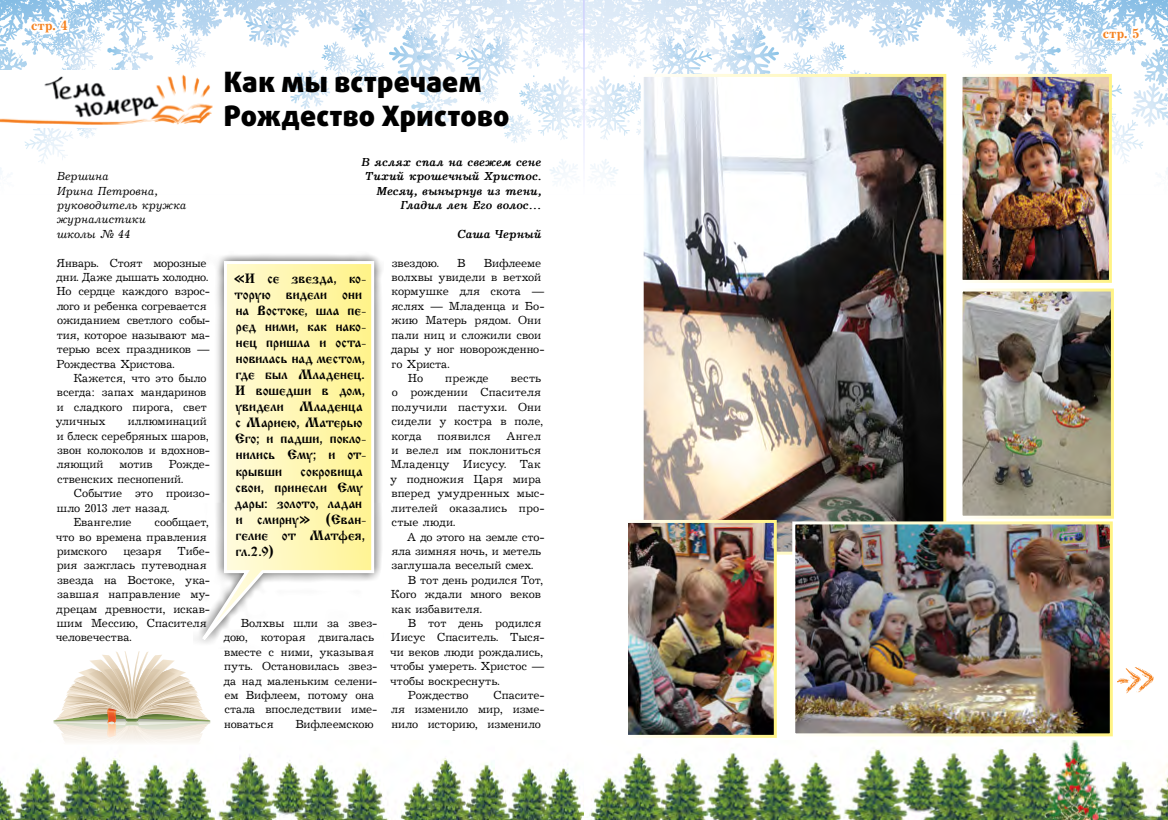
<style>
.page{position:relative;width:1168px;height:820px;background:#fff}
.page>*{position:absolute;margin:0;border:0;box-sizing:border-box;transform-origin:0 0}
.t1{font:900 28px/33.6px "Daxline Cyr LF";letter-spacing:.01em;color:#000}
.t2{font:14px/16px "Cyrillic Old";color:#000}
.t3{font:14px "Journal Bold Cyrillic";letter-spacing:-.005em;color:#f58220}
.t4{font:12px/14.4px "Journal Cyrillic";letter-spacing:-.005em;color:#000}
.t5{font:italic 700 12px/14.4px "Journal";color:#000;text-align:right}
.t6{font:12px/14.4px "Journal Italic Cyrillic";color:#000}
.t7{font:italic 700 12px "Journal";letter-spacing:-.02em;color:#000}
</style>
<div class="page">
<svg style="left:0;top:0;width:583px;height:182px"></svg>
<svg style="left:246px;top:8px;width:337px;height:135px"></svg>
<svg style="left:583px;top:0;width:585px;height:195px"></svg>
<svg style="left:0;top:10px;width:97px;height:172px"></svg>
<svg style="left:1015px;top:13px;width:153px;height:181px"></svg>
<img style="left:0;top:740px;width:1168px;height:79px">
<img style="left:0;top:70px;width:215px;height:57px">
<img style="left:645px;top:78px;width:297px;height:472px">
<div style="left:641px;top:74px;width:305px;height:480px;border:3px solid #fff"></div>
<img style="left:796px;top:525px;width:313px;height:207px">
<div style="left:792px;top:521px;width:321px;height:215px;border:3px solid #fff"></div>
<img style="left:963px;top:78px;width:145px;height:201px">
<div style="left:959px;top:74px;width:153px;height:209px;border:3px solid #fff"></div>
<img style="left:963px;top:292px;width:147px;height:222px">
<div style="left:959px;top:288px;width:155px;height:230px;border:3px solid #fff"></div>
<img style="left:629px;top:523px;width:144px;height:210px">
<div style="left:625px;top:519px;width:152px;height:218px;border:3px solid #fff"></div>
<svg style="left:53px;top:651px;width:159px;height:94px"></svg>
<div style="left:194px;top:251px;width:190px;height:397px;background:#000;opacity:.75"></div>
<svg style="left:179px;top:259px;width:197px;height:412px"></svg>
<svg style="left:1117px;top:667px;width:37px;height:26px"></svg>
<p class="t3" style="left:31px;top:18px;width:38px">стр. 4</p>
<p class="t6" style="left:57px;top:169px;width:131px">Вершина<br>Ирина Петровна, руководитель кружка журналистики школы № 44</p>
<p class="t4" style="left:56px;top:256px;width:155px">Январь. Стоят морозные дни. Даже дышать холодно.<br>Но сердце каждого взрос&shy;лого и ребенка согревается ожиданием светлого собы&shy;тия, которое называют ма&shy;терью всех праздников —<br>Рождества Христова.</p>
<p class="t4" style="left:56px;top:371px;width:152px;text-align:justify;text-indent:18px">Кажется, что это было всегда: запах мандаринов и сладкого пирога, свет уличных</p>
<p class="t4" style="left:57px;top:414px;width:155px;text-indent:71px">иллюминаций и блеск серебряных шаров, звон колоколов и вдохнов&shy;ляющий</p>
<p class="t4" style="left:57px;top:457px;width:155px;text-indent:112px">Рожде&shy;ственских песнопений.</p>
<p class="t4" style="left:74px;top:486px;width:138px">Событие это произо-</p>
<p class="t4" style="left:57px;top:501px;width:114px">шло 2013 лет назад.</p>
<p class="t4" style="left:73px;top:515px;width:60px">Евангелие</p>
<p class="t4" style="left:120px;top:457px;width:35px">мотив</p>
<p class="t4" style="left:56px;top:515px;width:155px;text-indent:99px">сообщает, что во времена правления римского</p>
<p class="t4" style="left:56px;top:544px;width:156px;text-indent:122px">Тибе&shy;рия зажглась путеводная звезда на Востоке, ука&shy;завшая направление му&shy;дрецам древности, искав&shy;шим Мессию, Спасителя человечества.</p>
<p class="t4" style="left:123px;top:544px;width:40px">цезаря</p>
<h1 class="t1" style="left:224px;top:65px;width:287px">Как мы встречаем<br>Рождество Христово</h1>
<p class="t5" style="left:361px;top:155px;width:182px">В яслях спал на свежем сене<br>Тихий крошечный Христос.<br>Месяц, вынырнув из тени,<br>Гладил лен Его волос…</p>
<p class="t7" style="left:457px;top:227px;width:85px">Саша Черный</p>
<p class="t2" style="left:234px;top:271px;width:134px">«И се звезда, ко&shy;торую видели они на Востоке, шла пе&shy;ред ними, как нако&shy;нец пришла и оста&shy;новилась над местом, где был Младенец.<br>И вошедши в дом, увидели Младенца с Мариею, Матерью<br>Его; и падши, покло&shy;нились Ему; и от&shy;крывши</p>
<p class="t4" style="left:392px;top:256px;width:49px">звездою.</p>
<p class="t4" style="left:457px;top:256px;width:10px">В</p>
<p class="t4" style="left:484px;top:256px;width:59px">Вифлееме</p>
<p class="t4" style="left:391px;top:270px;width:151px">волхвы увидели в ветхой</p>
<p class="t4" style="left:391px;top:285px;width:154px">кормушке для скота —</p>
<p class="t4" style="left:391px;top:299px;width:155px">яслях — Младенца и Бо-</p>
<p class="t4" style="left:392px;top:313px;width:151px">жию Матерь рядом. Они</p>
<p class="t4" style="left:391px;top:328px;width:151px">пали ниц и сложили свои</p>
<p class="t4" style="left:391px;top:342px;width:155px">дары у ног новорожденно-</p>
<p class="t4" style="left:391px;top:357px;width:60px">го Христа.</p>
<p class="t4" style="left:408px;top:371px;width:17px">Но</p>
<p class="t4" style="left:445px;top:371px;width:45px">прежде</p>
<p class="t4" style="left:391px;top:371px;width:153px;text-indent:119px">весть о рождении Спасителя получили пастухи. Они сидели у костра в поле, когда</p>
<p class="t4" style="left:390px;top:429px;width:156px;text-indent:116px">Ангел и велел им поклониться<br>Младенцу Иисусу. Так у подножия Царя мира вперед умудренных мыс&shy;лителей оказались про&shy;стые люди.</p>
<p class="t4" style="left:407px;top:529px;width:139px">А до этого на земле сто-</p>
<p class="t4" style="left:391px;top:544px;width:152px">яла зимняя ночь, и метель</p>
<p class="t4" style="left:392px;top:558px;width:143px">заглушала веселый смех.</p>
<p class="t4" style="left:408px;top:573px;width:137px">В тот день родился Тот,</p>
<p class="t4" style="left:391px;top:587px;width:152px">Кого ждали много веков</p>
<p class="t4" style="left:391px;top:601px;width:92px">как избавителя.</p>
<p class="t4" style="left:408px;top:616px;width:135px">В тот день родился</p>
<p class="t4" style="left:391px;top:630px;width:155px">Иисус Спаситель. Тыся-</p>
<p class="t4" style="left:390px;top:645px;width:155px">чи веков люди рождались,</p>
<p class="t4" style="left:390px;top:659px;width:156px">чтобы умереть. Христос —</p>
<p class="t4" style="left:390px;top:673px;width:111px">чтобы воскреснуть.</p>
<p class="t4" style="left:408px;top:688px;width:62px">Рождество</p>
<p class="t4" style="left:438px;top:429px;width:55px">появился</p>
<p class="t2" style="left:235px;top:463px;width:133px;text-indent:66px">сокровища свои, принесли Ему дары: золото, ладан и смирну» (Еван&shy;гелие от Матфея, гл.2.9)</p>
<p class="t4" style="left:223px;top:616px;width:155px;text-indent:17px">Волхвы шли за звез&shy;дою, которая двигалась вместе с ними, указывая путь. Остановилась звез&shy;да над маленьким селени&shy;ем Вифлеем, потому она стала впоследствии име&shy;новаться</p>
<p class="t4" style="left:391px;top:688px;width:155px;text-align:justify;text-indent:102px">Спасите&shy;ля изменило мир, изме&shy;нило историю, изменило</p>
<p class="t4" style="left:295px;top:717px;width:80px">Вифлеемскою</p>
<p class="t3" style="left:1103px;top:25px;width:38px">стр. 5</p>
</div>
